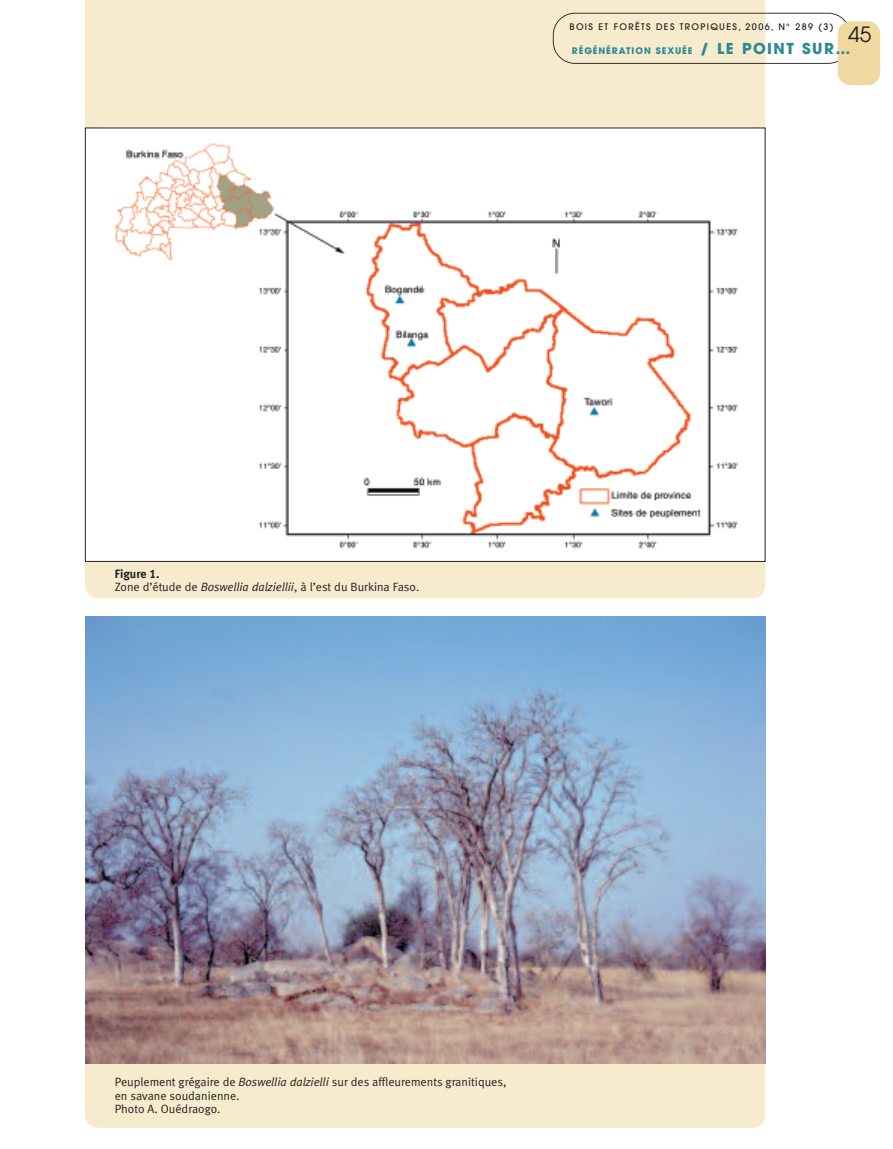
<style>
.page{position:relative;width:893px;height:1149px;background:#fff}
.page>*{position:absolute;margin:0;border:0;box-sizing:border-box;transform-origin:0 0}
.t1{font:21px "Avant Garde";color:#231f20}
.t2{font:12px/13.5px "Meta Normal LF";color:#231f20}
.t3{font:12px "Meta Bold LF";color:#231f20}
.t4{font:500 9px "Avant Garde";letter-spacing:.15em;color:#231f20}
.t5{font:700 9px "Avant Garde";letter-spacing:.1em;color:#2c8993}
.s1{font-size:15px}
.s2{font-style:italic}
</style>
<div class="page">
<div style="left:85px;top:0;width:680px;height:598px;background:#f6ebcd"></div>
<div style="left:85px;top:621px;width:680px;height:506px;background:#f6ebcd;border-radius:13px"></div>
<img style="left:85px;top:616px;width:680px;height:447px">
<div style="left:85px;top:128px;width:680px;height:433px;background:#fff"></div>
<img style="left:115px;top:143px;width:623px;height:406px">
<svg style="left:553px;top:13px;width:294px;height:51px"></svg>
<div style="left:838px;top:21px;width:42px;height:64px;background:#f0d9a0;border-radius:13px"></div>
<p class="t4" style="left:569px;top:23px;width:266px">BOIS ET FORÊTS DES TROPIQUES, 2006, N° 289 (3)</p>
<h1 class="t1" style="left:848px;top:26px;width:25px">45</h1>
<p class="t5" style="left:572px;top:47px;width:280px">RÉGÉNÉRATION SEXUÉE <span class="s1">/ LE POINT SUR…</span></p>
<p class="t3" style="left:115px;top:569px;width:46px">Figure 1.</p>
<p class="t2" style="left:115px;top:581px;width:306px">Zone d’étude de <span class="s2">Boswellia dalziellii</span>, à l’est du Burkina Faso.</p>
<p class="t2" style="left:115px;top:1076px;width:393px">Peuplement grégaire de <span class="s2">Boswellia dalzielli</span> sur des affleurements granitiques, en savane soudanienne.<br>Photo A. Ouédraogo.</p>
</div>
